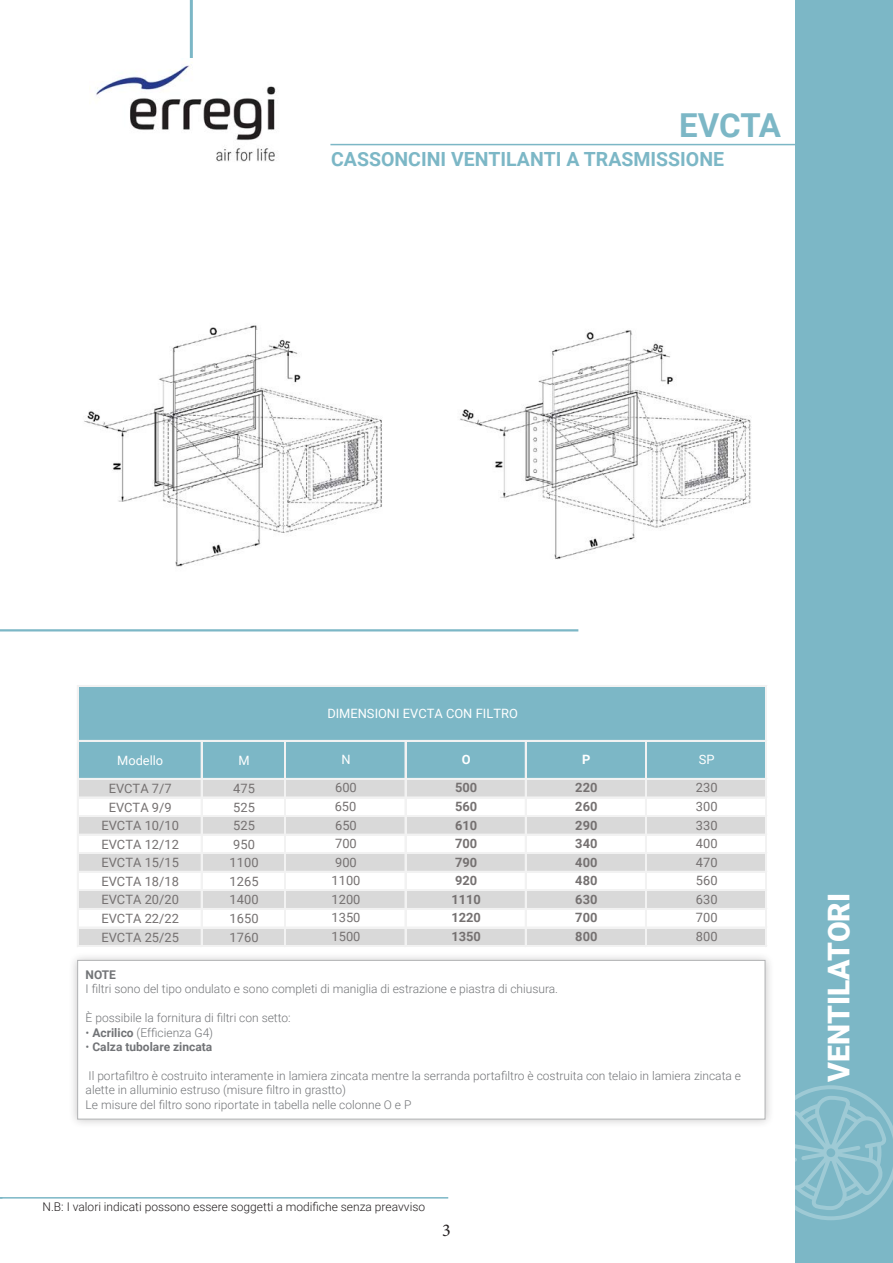
<style>
.page{position:relative;width:893px;height:1263px;background:#fff}
.page>*{position:absolute;margin:0;border:0;box-sizing:border-box;transform-origin:0 0}
.t1{font:700 33px "Roboto";letter-spacing:-.005em;color:#7cb7c6}
.t2{font:900 30px "Roboto";color:#fff}
.t3{font:700 19.5px "Roboto";color:#7cb7c6}
.t4{font:18px "Minion Pro";color:#231f20}
.t5{font:12.9px/18.6px "Roboto";letter-spacing:.005em;color:#757171}
.t6{font:700 12.9px/18.6px "Roboto";color:#757171}
.t7{font:12.9px "Roboto";color:#fff}
.t8{font:300 12px/14.4px "Roboto";color:#727477}
.t9{font:300 12px "Roboto";color:#231f20}
.t10{font:700 12px "Roboto";color:#727477}
.s1{color:#fff}
.s2{font-weight:700}
.s3{font-weight:300}
</style>
<div class="page">
<div style="left:795px;top:0;width:98px;height:1263px;background:#7cb7c6"></div>
<hr style="left:330px;top:144px;width:483px;height:1px;background:#7cb7c6">
<hr style="left:190px;top:0;width:3px;height:58px;background:#7cb7c6">
<div style="left:69px;top:951px;width:706px;height:178px;background:#231f20;opacity:.46"></div>
<div style="left:77px;top:960px;width:688px;height:159px;background:#fff"></div>
<img style="left:89px;top:65px;width:187px;height:97px">
<hr style="left:0;top:1197px;width:448px;height:1px;background:#7cb7c6">
<hr style="left:0;top:629px;width:578px;height:2px;background:#7cb7c6">
<svg style="left:763px;top:1085px;width:130px;height:135px"></svg>
<img style="left:84px;top:325px;width:667px;height:242px">
<div style="left:78px;top:687px;width:688px;height:92px;background:#7cb7c6"></div>
<div style="left:78px;top:779px;width:688px;height:19px;background:#d9d9d9"></div>
<div style="left:78px;top:816px;width:688px;height:19px;background:#d9d9d9"></div>
<div style="left:78px;top:853px;width:688px;height:19px;background:#d9d9d9"></div>
<div style="left:78px;top:890px;width:688px;height:19px;background:#d9d9d9"></div>
<div style="left:78px;top:927px;width:688px;height:19px;background:#d9d9d9"></div>
<hr style="left:77px;top:685px;width:1px;height:262px;background:#f2f2f2">
<hr style="left:765px;top:687px;width:1px;height:260px;background:#f2f2f2">
<hr style="left:766px;top:687px;width:1px;height:260px;background:#f2f2f2">
<hr style="left:201px;top:741px;width:1px;height:206px;background:#f2f2f2">
<hr style="left:284px;top:741px;width:1px;height:206px;background:#f2f2f2">
<hr style="left:285px;top:741px;width:1px;height:206px;background:#f2f2f2">
<hr style="left:405px;top:741px;width:1px;height:206px;background:#f2f2f2">
<hr style="left:525px;top:741px;width:1px;height:206px;background:#f2f2f2">
<hr style="left:645px;top:741px;width:2px;height:206px;background:#f2f2f2">
<hr style="left:78px;top:685px;width:689px;height:2px;background:#f2f2f2">
<hr style="left:78px;top:740px;width:689px;height:1px;background:#f2f2f2">
<hr style="left:78px;top:778px;width:689px;height:1px;background:#f2f2f2">
<hr style="left:78px;top:797px;width:689px;height:1px;background:#f2f2f2">
<hr style="left:78px;top:815px;width:689px;height:2px;background:#f2f2f2">
<hr style="left:78px;top:834px;width:689px;height:1px;background:#f2f2f2">
<hr style="left:78px;top:852px;width:689px;height:1px;background:#f2f2f2">
<hr style="left:78px;top:853px;width:689px;height:1px;background:#f2f2f2">
<hr style="left:78px;top:871px;width:689px;height:1px;background:#f2f2f2">
<hr style="left:78px;top:889px;width:689px;height:1px;background:#f2f2f2">
<hr style="left:78px;top:890px;width:689px;height:1px;background:#f2f2f2">
<hr style="left:78px;top:908px;width:689px;height:1px;background:#f2f2f2">
<hr style="left:78px;top:927px;width:689px;height:1px;background:#f2f2f2">
<hr style="left:78px;top:945px;width:689px;height:2px;background:#f2f2f2">
<p class="t1" style="left:679px;top:102px;width:103px">EVCTA</p>
<p class="t3" style="left:331px;top:145px;width:394px">CASSONCINI VENTILANTI A TRASMISSIONE</p>
<p class="t7" style="left:117px;top:751px;width:48px">Modello</p>
<p class="t7" style="left:238px;top:751px;width:13px">M</p>
<p class="t5" style="left:109px;top:778px;width:65px">EVCTA 7/7</p>
<p class="t5" style="left:233px;top:778px;width:23px">475</p>
<p class="t5" style="left:109px;top:797px;width:65px">EVCTA 9/9</p>
<p class="t5" style="left:233px;top:797px;width:23px">525</p>
<p class="t5" style="left:101px;top:816px;width:79px">EVCTA 10/10</p>
<p class="t5" style="left:233px;top:816px;width:23px">525</p>
<p class="t5" style="left:101px;top:834px;width:79px">EVCTA 12/12</p>
<p class="t5" style="left:233px;top:834px;width:23px">950</p>
<p class="t5" style="left:101px;top:853px;width:79px">EVCTA 15/15</p>
<p class="t5" style="left:230px;top:853px;width:31px">1100</p>
<p class="t5" style="left:101px;top:871px;width:79px">EVCTA 18/18</p>
<p class="t5" style="left:230px;top:871px;width:31px">1265</p>
<p class="t5" style="left:101px;top:890px;width:79px">EVCTA 20/20</p>
<p class="t5" style="left:230px;top:890px;width:31px">1400</p>
<p class="t5" style="left:101px;top:909px;width:79px">EVCTA 22/22</p>
<p class="t5" style="left:230px;top:909px;width:31px">1650</p>
<p class="t5" style="left:101px;top:927px;width:79px">EVCTA 25/25</p>
<p class="t5" style="left:230px;top:927px;width:31px">1760</p>
<p class="t7" style="left:327px;top:704px;width:192px">DIMENSIONI EVCTA CON FILTRO</p>
<p class="t5" style="left:335px;top:745px;width:23px;line-height:28.3px;text-align:center"><span class="s1">N<br></span>600</p>
<p class="t5" style="left:331px;top:796px;width:31px">650<br>650<br>700<br>900<br>1100<br>1200<br>1350<br>1500</p>
<p class="t6" style="left:455px;top:745px;width:24px;line-height:28.3px;text-align:center"><span class="s1">O<br></span>500</p>
<p class="t6" style="left:455px;top:796px;width:24px">560</p>
<p class="t6" style="left:451px;top:815px;width:31px">610<br>700<br>790<br>920<br>1110</p>
<p class="t6" style="left:451px;top:908px;width:31px">1220<br>1350</p>
<p class="t6" style="left:575px;top:745px;width:24px;line-height:28.3px;text-align:center"><span class="s1">P<br></span>220</p>
<p class="t6" style="left:575px;top:796px;width:24px;text-align:justify">260<br>290<br>340<br>400<br>480<br>630<br>700<br>800</p>
<p class="t5" style="left:696px;top:745px;width:23px;line-height:28.3px"><span class="s1">SP<br></span>230</p>
<p class="t5" style="left:696px;top:796px;width:23px">300</p>
<p class="t5" style="left:696px;top:815px;width:23px;text-align:justify">330<br>400<br>470<br>560<br>630</p>
<p class="t5" style="left:696px;top:908px;width:23px">700<br>800</p>
<p class="t10" style="left:86px;top:966px;width:32px">NOTE</p>
<p class="t8" style="left:86px;top:981px;width:474px">I filtri sono del tipo ondulato e sono completi di maniglia di estrazione e piastra di chiusura.</p>
<p class="t8" style="left:86px;top:1010px;width:207px">È possibile la fornitura di filtri con setto:</p>
<p class="t8" style="left:86px;top:1024px;width:129px">• <span class="s2">Acrilico</span> (Efficienza G4)</p>
<p class="t10" style="left:86px;top:1038px;width:128px"><span class="s3">•</span> Calza tubolare zincata</p>
<p class="t8" style="left:86px;top:1068px;width:657px">Il portafiltro è costruito interamente in lamiera zincata mentre la serranda portafiltro è costruita con telaio in lamiera zincata e alette in alluminio estruso (misure filtro in grastto)</p>
<p class="t8" style="left:86px;top:1096px;width:327px">Le misure del filtro sono riportate in tabella nelle colonne O e P</p>
<p class="t9" style="left:43px;top:1198px;width:384px">N.B: I valori indicati possono essere soggetti a modifiche senza preavviso</p>
<p class="t4" style="left:442px;top:1218px;width:10px">3</p>
<p class="t2" style="left:818px;top:1082px;width:190px;rotate:-90deg">VENTILATORI</p>
</div>
